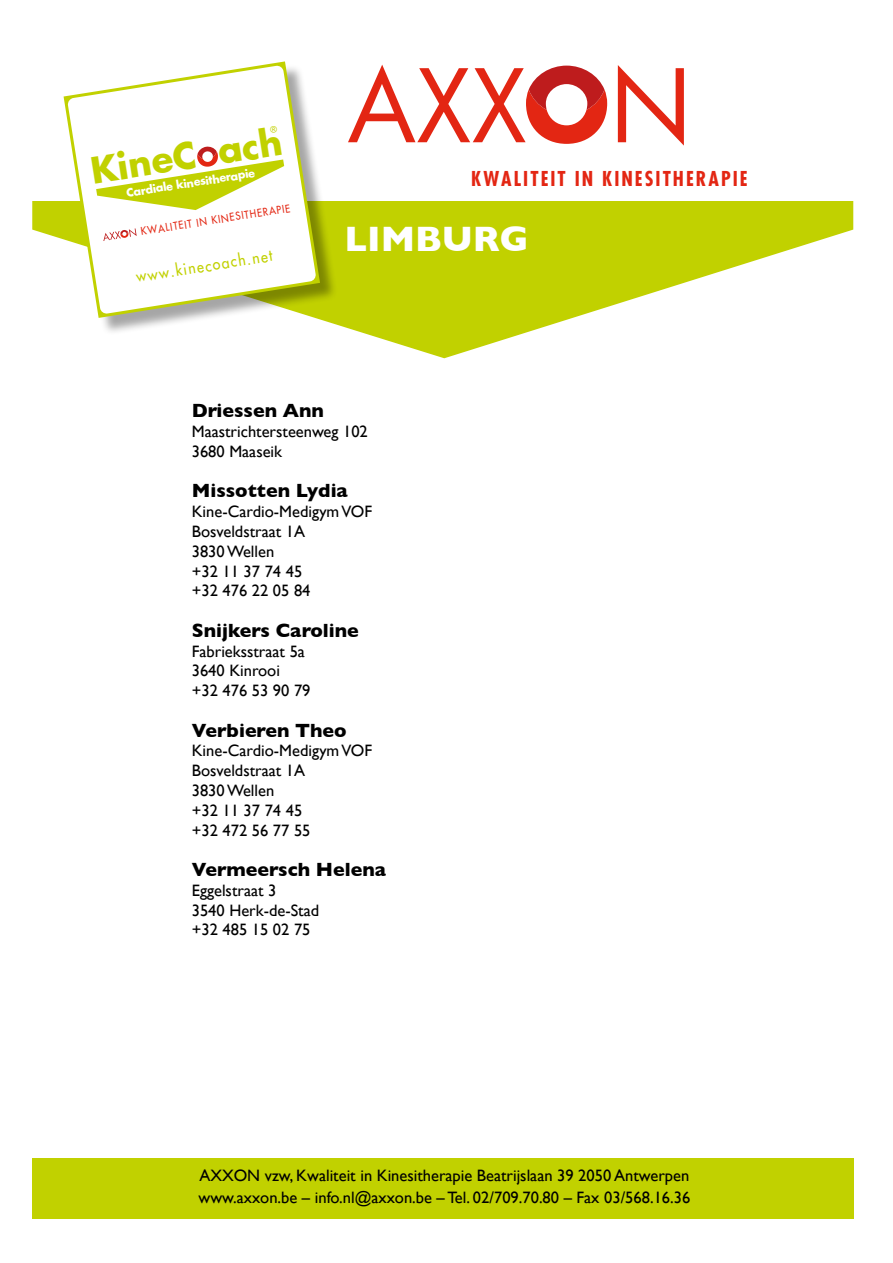
<style>
.page{position:relative;width:893px;height:1263px;background:#fff}
.page>*{position:absolute;margin:0;border:0;box-sizing:border-box;transform-origin:0 0}
.t1{font:700 36px "Gill Sans";color:#fff}
.t2{font:700 35.4px "Futura";color:#c1d100}
.t3{font:700 condensed 19.95px "Futura";letter-spacing:.1em;color:#e32613}
.t4{font:700 19.5px "Gill Sans";color:#000}
.t5{font:16.5px/19.8px "Gill Sans";color:#000}
.t6{font:15.6px "Futura";color:#c1d100;scale:.9 1}
.t7{font:700 11.1px "Futura";color:#fff}
.t8{font:10.65px "Futura";color:#e32713;scale:.9 1}
</style>
<div class="page">
<svg style="left:32px;top:201px;width:821px;height:157px;fill:#c1d100"></svg>
<div style="left:32px;top:1158px;width:821px;height:60px;background:#c1d100"></div>
<svg style="left:348px;top:65px;width:259px;height:79px"></svg>
<svg style="left:618px;top:65px;width:66px;height:81px"></svg>
<div style="left:66px;top:64px;width:272px;height:272px;background:#000;opacity:.35"></div>
<svg style="left:64px;top:61px;width:256px;height:257px"></svg>
<svg style="left:67px;top:65px;width:249px;height:249px"></svg>
<svg style="left:103px;top:228px;width:34px;height:13px"></svg>
<svg style="left:96px;top:146px;width:188px;height:64px"></svg>
<svg style="left:270px;top:126px;width:7px;height:7px"></svg>
<h2 class="t2" style="left:87px;top:146px;width:195px;rotate:-9deg">KineC ach</h2>
<p class="t8" style="left:140px;top:225px;width:169px;rotate:-9deg">KWALITEIT IN KINESITHERAPIE</p>
<p class="t7" style="left:125px;top:185px;width:131px;rotate:-9deg">Cardiale kinesitherapie</p>
<p class="t6" style="left:135px;top:267px;width:155px;rotate:-9deg">www.kinecoach.net</p>
<p class="t3" style="left:471px;top:165px;width:278px">KWALITEIT IN KINESITHERAPIE</p>
<h1 class="t1" style="left:344px;top:211px;width:186px">LIMBURG</h1>
<p class="t4" style="left:192px;top:395px;width:134px">Driessen Ann</p>
<p class="t5" style="left:192px;top:421px;width:178px">Maastrichtersteenweg 102<br>3680 Maaseik</p>
<p class="t4" style="left:192px;top:475px;width:157px">Missotten Lydia</p>
<p class="t5" style="left:192px;top:501px;width:182px">Kine-Cardio-Medigym VOF<br>Bosveldstraat 1A<br>3830 Wellen<br>+32 11 37 74 45<br>+32 476 22 05 84</p>
<p class="t4" style="left:192px;top:615px;width:169px">Snijkers Caroline</p>
<p class="t5" style="left:192px;top:641px;width:120px">Fabrieksstraat 5a<br>3640 Kinrooi<br>+32 476 53 90 79</p>
<p class="t4" style="left:192px;top:714px;width:156px">Verbieren Theo</p>
<p class="t5" style="left:192px;top:741px;width:182px">Kine-Cardio-Medigym VOF<br>Bosveldstraat 1A<br>3830 Wellen<br>+32 11 37 74 45<br>+32 472 56 77 55</p>
<p class="t4" style="left:192px;top:854px;width:196px">Vermeersch Helena</p>
<p class="t5" style="left:192px;top:880px;width:129px">Eggelstraat 3<br>3540 Herk-de-Stad +32 485 15 02 75</p>
<p class="t5" style="left:198px;top:1164px;width:493px;line-height:22.5px">AXXON vzw, Kwaliteit in Kinesitherapie Beatrijslaan 39 2050 Antwerpen www.axxon.be – info.nl@axxon.be – Tel. 02/709.70.80 – Fax 03/568.16.36</p>
</div>
